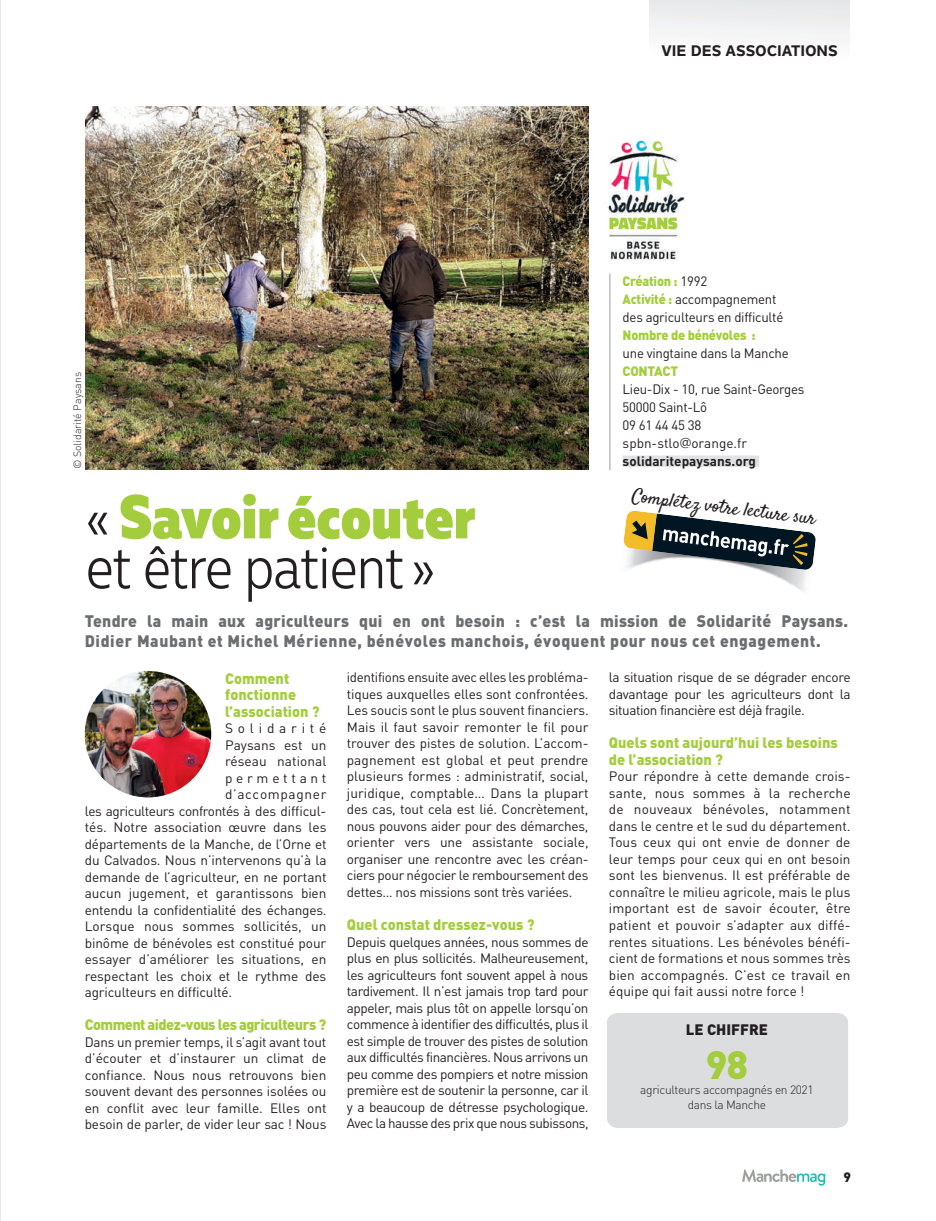
<style>
.page{position:relative;width:936px;height:1221px;background:#fff}
.page>*{position:absolute;margin:0;border:0;box-sizing:border-box;transform-origin:0 0}
.t1{font:300 61.5px/49.8px "Muller Narrow";color:#231f20}
.t2{font:900 39px "FFDIN Pro";color:#a3cd3d}
.t3{font:19.05px "Satisfy";color:#231f20}
.t4{font:900 16.5px/19.5px "FFDIN Pro";letter-spacing:.04em;color:#6c6d70;scale:.96 1}
.t5{font:900 15px/16.5px "FFDIN Pro";color:#a3cd3d}
.t6{font:900 15px "FFDIN Pro";letter-spacing:-.04em;color:#a3cd3d}
.t7{font:800 15px "Nolan Next";color:#231f20}
.t8{font:900 15px "FFDIN Pro";color:#231f20}
.t9{font:13.5px/16.5px "FFDIN Pro";letter-spacing:-.01em;color:#231f20;text-align:justify}
.t10{font:13.5px "FFDIN Pro";letter-spacing:-.03em;color:#231f20}
.t11{font:900 13.5px "FFDIN Pro";letter-spacing:-.02em;color:#a3cd3d;scale:.95 1}
.t12{font:13.5px "FFDIN Pro";letter-spacing:.05em;color:#231f20}
.t13{font:13.5px "FFDIN Pro";letter-spacing:.35em;color:#231f20}
.t14{font:13.5px "FFDIN Pro";letter-spacing:.27em;color:#231f20}
.t15{font:900 13.5px "FFDIN Pro";letter-spacing:-.02em;color:#a3cd3d}
.t16{font:900 13.5px "FFDIN Pro";color:#231f20}
.t17{font:300 12px/15px "FFDIN Pro";letter-spacing:-.03em;color:#231f20;text-align:center}
.t18{font:300 10.5px "FFDIN Pro";color:#231f20}
.s1{font-weight:900;color:#a3cd3d}
.s2{font-family:"Benton Sans"}
.s3{font-weight:700}
</style>
<div class="page">
<img style="left:85px;top:106px;width:503px;height:363px">
<hr style="left:0;top:0;width:1px;height:1220px;background:#e6e7e9">
<img style="left:759px;top:570px;width:47px;height:21px">
<svg style="left:623px;top:510px;width:193px;height:60px"></svg>
<hr style="left:609px;top:274px;width:1px;height:196px;background:#bcbdc0">
<div style="left:622px;top:455px;width:137px;height:12px;background:#e1e2e4"></div>
<img style="left:607px;top:140px;width:77px;height:121px">
<div style="left:649px;top:0;width:200px;height:68px;background:#f4f5f5"></div>
<img style="left:85px;top:671px;width:126px;height:126px;border-radius:63px">
<div style="left:607px;top:1013px;width:241px;height:114px;background:#dcdddf"></div>
<svg style="left:742px;top:1169px;width:83px;height:16px"></svg>
<p class="t18" style="left:69px;top:469px;width:99px;rotate:-90deg">© Solidarité Paysans</p>
<p class="t7" style="left:661px;top:41px;width:178px">VIE DES ASSOCIATIONS</p>
<p class="t9" style="left:622px;top:270px;width:162px;line-height:18px;text-align:left"><span class="s1">Création :</span> 1992<br><span class="s1">Activité :</span> accompagnement des agriculteurs en difficulté</p>
<p class="t11" style="left:622px;top:323px;width:141px">Nombre de bénévoles :</p>
<p class="t9" style="left:622px;top:343px;width:168px">une vingtaine dans la Manche</p>
<p class="t15" style="left:622px;top:359px;width:57px">CONTACT</p>
<p class="t9" style="left:622px;top:378px;width:183px;line-height:18px;text-align:left">Lieu-Dix - 10, rue Saint-Georges<br>50000 Saint-Lô<br>09 61 44 45 38 spbn-stlo<span class="s2">@</span>orange.fr <span class="s3">solidaritepaysans.org</span></p>
<h1 class="t1" style="left:86px;top:492px;width:391px">« <span class="s1">Savoir écouter </span>et être patient »</h1>
<h3 class="t3" style="left:633px;top:483px;width:186px;rotate:7deg">Complétez votre lecture sur</h3>
<p class="t4" style="left:85px;top:609px;width:796px">Tendre la main aux agriculteurs qui en ont besoin : c’est la mission de Solidarité Paysans.<br>Didier Maubant et Michel Mérienne, bénévoles manchois, évoquent pour nous cet engagement.</p>
<p class="t5" style="left:225px;top:667px;width:96px">Comment fonctionne l’association ?</p>
<p class="t13" style="left:225px;top:717px;width:103px">Solidarité</p>
<p class="t9" style="left:225px;top:735px;width:103px">Paysans est un</p>
<p class="t9" style="left:225px;top:751px;width:103px">réseau national</p>
<p class="t14" style="left:225px;top:767px;width:103px">permettant</p>
<p class="t12" style="left:225px;top:783px;width:103px">d’accompagner</p>
<p class="t10" style="left:85px;top:800px;width:243px">les agriculteurs confrontés à des difficul-</p>
<p class="t9" style="left:85px;top:817px;width:243px">tés. Notre association œuvre dans les</p>
<p class="t9" style="left:85px;top:834px;width:243px">départements de la Manche, de l’Orne et</p>
<p class="t9" style="left:85px;top:850px;width:243px">du Calvados. Nous n’intervenons qu’à la</p>
<p class="t9" style="left:85px;top:867px;width:243px">demande de l’agriculteur, en ne portant</p>
<p class="t9" style="left:85px;top:883px;width:243px">aucun jugement, et garantissons bien</p>
<p class="t9" style="left:85px;top:900px;width:243px">entendu la confidentialité des échanges.</p>
<p class="t9" style="left:85px;top:916px;width:243px">Lorsque nous sommes sollicités, un</p>
<p class="t9" style="left:85px;top:933px;width:243px">binôme de bénévoles est constitué pour</p>
<p class="t9" style="left:85px;top:949px;width:243px">essayer d’améliorer les situations, en</p>
<p class="t9" style="left:85px;top:966px;width:243px">respectant les choix et le rythme des</p>
<p class="t9" style="left:85px;top:982px;width:149px">agriculteurs en difficulté.</p>
<p class="t6" style="left:85px;top:1011px;width:243px">Comment aidez-vous les agriculteurs ?</p>
<p class="t9" style="left:85px;top:1032px;width:243px">Dans un premier temps, il s’agit avant tout d’écouter et d’instaurer un climat de confiance. Nous nous retrouvons bien souvent devant des personnes isolées ou en conflit avec leur famille. Elles ont besoin de parler, de vider leur sac ! Nous</p>
<p class="t9" style="left:347px;top:667px;width:243px">identifions ensuite avec elles les probléma&shy;tiques auxquelles elles sont confrontées.<br>Les soucis sont le plus souvent financiers.<br>Mais il faut savoir remonter le fil pour trouver des pistes de solution. L’accom&shy;pagnement est global et peut prendre plusieurs formes : administratif, social, juridique, comptable… Dans la plupart des cas, tout cela est lié. Concrètement, nous pouvons aider pour des démarches, orienter vers une assistante sociale, organiser une rencontre avec les créan&shy;ciers pour négocier le remboursement des dettes… nos missions sont très variées.</p>
<p class="t5" style="left:347px;top:914px;width:189px">Quel constat dressez-vous ?</p>
<p class="t9" style="left:347px;top:931px;width:243px">Depuis quelques années, nous sommes de plus en plus sollicités. Malheureusement, les agriculteurs font souvent appel à nous tardivement. Il n’est jamais trop tard pour appeler, mais plus tôt on appelle lorsqu’on commence à identifier des difficultés, plus il est simple de trouver des pistes de solution aux difficultés financières. Nous arrivons un peu comme des pompiers et notre mission première est de soutenir la personne, car il y a beaucoup de détresse psychologique.<br>Avec la hausse des prix que nous subissons,</p>
<p class="t9" style="left:609px;top:667px;width:243px">la situation risque de se dégrader encore davantage pour les agriculteurs dont la situation financière est déjà fragile.</p>
<p class="t5" style="left:609px;top:732px;width:230px">Quels sont aujourd’hui les besoins de l’association ?</p>
<p class="t9" style="left:609px;top:766px;width:243px">Pour répondre à cette demande crois&shy;sante, nous sommes à la recherche de nouveaux bénévoles, notamment dans le centre et le sud du département.<br>Tous ceux qui ont envie de donner de leur temps pour ceux qui en ont besoin sont les bienvenus. Il est préférable de connaître le milieu agricole, mais le plus important est de savoir écouter, être patient et pouvoir s’adapter aux diffé&shy;rentes situations. Les bénévoles bénéfi&shy;cient de formations et nous sommes très bien accompagnés. C’est ce travail en équipe qui fait aussi notre force !</p>
<p class="t8" style="left:686px;top:1017px;width:83px">LE CHIFFRE</p>
<h2 class="t2" style="left:705px;top:1031px;width:44px">98</h2>
<p class="t17" style="left:640px;top:1081px;width:175px">agriculteurs accompagnés en 2021 dans la Manche</p>
<p class="t16" style="left:843px;top:1165px;width:9px">9</p>
</div>
